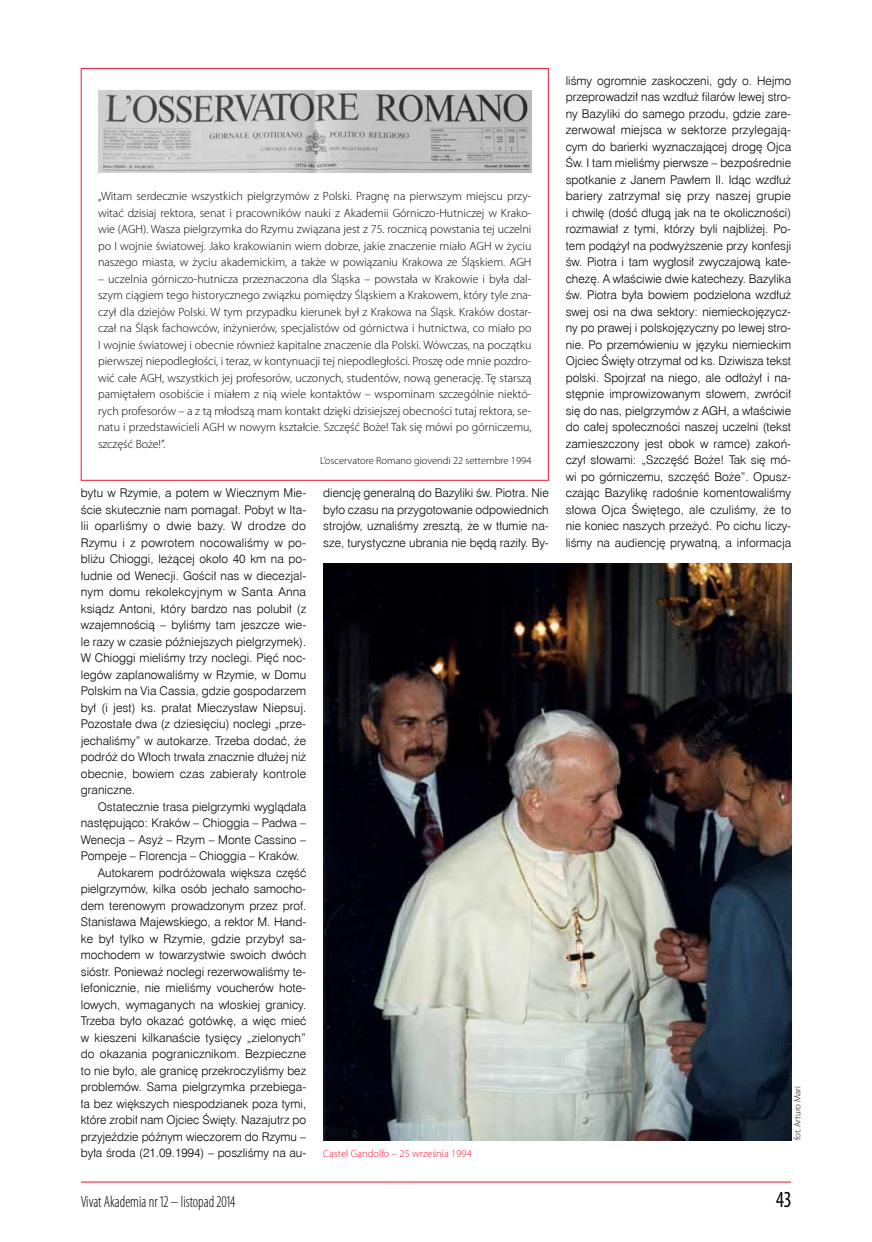
<style>
.page{position:relative;width:872px;height:1242px;background:#fff}
.page>*{position:absolute;margin:0;border:0;box-sizing:border-box;transform-origin:0 0}
.t1{font:condensed 23.1px "Myriad Pro";color:#000;scale:.91 1}
.t2{font:300 condensed 16.5px "Myriad Pro";color:#000;scale:.91 1}
.t3{font:12px/16.5px "Swis 721 Lt EU";color:#000;text-align:justify}
.t4{font:300 12px/16.5px "Myriad Pro";color:#000;text-align:justify}
.t5{font:300 10.5px "Myriad Pro";color:#000}
.t6{font:300 10.5px "Myriad Pro";color:#ed1a3b}
.t7{font:300 9px "Myriad Pro";letter-spacing:.005em;color:#000}
</style>
<div class="page">
<hr style="left:81px;top:1181px;width:710px;height:1px;background:#ed1a3b">
<img style="left:323px;top:563px;width:468px;height:578px">
<img style="left:98px;top:91px;width:433px;height:81px">
<p class="t4" style="left:98px;top:188px;width:435px">„Witam serdecznie wszystkich pielgrzymów z Polski. Pragnę na pierwszym miejscu przy&shy;witać dzisiaj rektora, senat i pracowników nauki z Akademii Górniczo-Hutniczej w Krako&shy;wie (AG H). Wasza pielgrzymka do Rzymu związana jest z 75. rocznicą powstania tej uczelni po I wojnie światowej. Jako krakowianin wiem dobrze, jakie znaczenie miało AG H w życiu naszego miasta, w życiu akademickim, a także w powiązaniu Krakowa ze Śląskiem. AG H</p>
<p class="t4" style="left:98px;top:270px;width:435px">– uczelnia górniczo-hutnicza przeznaczona dla Śląska – powstała w Krakowie i była dal&shy;szym ciągiem tego historycznego związku pomiędzy Śląskiem a Krakowem, który tyle zna&shy;czył dla dziejów Polski. W tym przypadku kierunek był z Krakowa na Śląsk. Kraków dostar&shy;czał na Śląsk fachowców, inżynierów, specjalistów od górnictwa i hutnictwa, co miało po I wojnie światowej i obecnie również kapitalne znaczenie dla Polski. Wówczas, na początku pierwszej niepodległości, i teraz, w kontynuacji tej niepodległości. Proszę ode mnie pozdro&shy;wić całe AG H, wszystkich jej profesorów, uczonych, studentów, nową generację. Tę starszą pamiętałem osobiście i miałem z nią wiele kontaktów – wspominam szczególnie niektó&shy;rych profesorów – a z tą młodszą mam kontakt dzięki dzisiejszej obecności tutaj rektora, se&shy;natu i przedstawicieli AG H w nowym kształcie. Szczęść Boże! Tak się mówi po górniczemu, szczęść Boże!”.</p>
<p class="t5" style="left:320px;top:455px;width:213px">L’oscervatore Romano giovendi 22 settembre 1994</p>
<p class="t3" style="left:81px;top:485px;width:227px">bytu w Rzymie, a potem w Wiecznym Mie&shy;ście skutecznie nam pomagał. Pobyt w Ita&shy;lii oparliśmy o dwie bazy. W drodze do Rzymu i z powrotem nocowaliśmy w po&shy;bliżu Chioggi, leżącej około 40 km na po&shy;łudnie od Wenecji. Gościł nas w diecezjal&shy;nym domu rekolekcyjnym w Santa Anna ksiądz Antoni, który bardzo nas polubił (z wzajemnością – byliśmy tam jeszcze wie&shy;le razy w czasie późniejszych pielgrzymek).<br>W Chioggi mieliśmy trzy noclegi. Pięć noc&shy;legów zaplanowaliśmy w Rzymie, w Domu Polskim na Via Cassia, gdzie gospodarzem był (i jest) ks. prałat Mieczysław Niepsuj.<br>Pozostałe dwa (z dziesięciu) noclegi „prze&shy;jechaliśmy” w autokarze. Trzeba dodać, że podróż do Włoch trwała znacznie dłużej niż obecnie, bowiem czas zabierały kontrole graniczne.</p>
<p class="t3" style="left:98px;top:798px;width:210px">Ostatecznie trasa pielgrzymki wyglądała</p>
<p class="t3" style="left:81px;top:815px;width:227px">następująco: Kraków – Chioggia – Padwa –</p>
<p class="t3" style="left:81px;top:831px;width:227px">Wenecja – Asyż – Rzym – Monte Cassino –</p>
<p class="t3" style="left:81px;top:848px;width:220px">Pompeje – Florencja – Chioggia – Kraków.</p>
<p class="t3" style="left:98px;top:864px;width:210px">Autokarem podróżowała większa część</p>
<p class="t3" style="left:81px;top:881px;width:227px">pielgrzymów, kilka osób jechało samocho-</p>
<p class="t3" style="left:81px;top:897px;width:227px">dem terenowym prowadzonym przez prof.</p>
<p class="t3" style="left:81px;top:914px;width:227px">Stanisława Majewskiego, a rektor M. Hand-</p>
<p class="t3" style="left:81px;top:930px;width:227px">ke był tylko w Rzymie, gdzie przybył sa-</p>
<p class="t3" style="left:81px;top:947px;width:227px">mochodem w towarzystwie swoich dwóch</p>
<p class="t3" style="left:81px;top:963px;width:227px">sióstr. Ponieważ noclegi rezerwowaliśmy te-</p>
<p class="t3" style="left:81px;top:980px;width:227px">lefonicznie, nie mieliśmy voucherów hote-</p>
<p class="t3" style="left:81px;top:996px;width:227px">lowych, wymaganych na włoskiej granicy.</p>
<p class="t3" style="left:81px;top:1013px;width:227px">Trzeba było okazać gotówkę, a więc mieć</p>
<p class="t3" style="left:81px;top:1029px;width:227px">w kieszeni kilkanaście tysięcy „zielonych”</p>
<p class="t3" style="left:81px;top:1046px;width:227px">do okazania pogranicznikom. Bezpieczne</p>
<p class="t3" style="left:81px;top:1062px;width:227px">to nie było, ale granicę przekroczyliśmy bez</p>
<p class="t3" style="left:81px;top:1079px;width:227px">problemów. Sama pielgrzymka przebiega-</p>
<p class="t3" style="left:81px;top:1095px;width:227px">ła bez większych niespodzianek poza tymi,</p>
<p class="t3" style="left:81px;top:1112px;width:227px">które zrobił nam Ojciec Święty. Nazajutrz po</p>
<p class="t3" style="left:81px;top:1128px;width:227px">przyjeździe późnym wieczorem do Rzymu –</p>
<p class="t3" style="left:81px;top:1145px;width:227px">była środa (21.09.1994) – poszliśmy na au-</p>
<p class="t3" style="left:323px;top:485px;width:227px">diencję generalną do Bazyliki św. Piotra. Nie było czasu na przygotowanie odpowiednich strojów, uznaliśmy zresztą, że w tłumie na&shy;sze, turystyczne ubrania nie będą raziły. By-</p>
<p class="t6" style="left:323px;top:1148px;width:150px">Castel Gandolfo – 25 września 1994</p>
<p class="t3" style="left:566px;top:72px;width:227px">liśmy ogromnie zaskoczeni, gdy o. Hejmo przeprowadził nas wzdłuż filarów lewej stro&shy;ny Bazyliki do samego przodu, gdzie zare&shy;zerwował miejsca w sektorze przylegają&shy;cym do barierki wyznaczającej drogę Ojca Św. I tam mieliśmy pierwsze – bezpośrednie spotkanie z Janem Pawłem II. Idąc wzdłuż bariery zatrzymał się przy naszej grupie i chwilę (dość długą jak na te okoliczności) rozmawiał z tymi, którzy byli najbliżej. Po&shy;tem podążył na podwyższenie przy konfesji św. Piotra i tam wygłosił zwyczajową kate&shy;chezę. A właściwie dwie katechezy. Bazylika św. Piotra była bowiem podzielona wzdłuż swej osi na dwa sektory: niemieckojęzycz&shy;ny po prawej i polskojęzyczny po lewej stro&shy;nie. Po przemówieniu w języku niemieckim Ojciec Święty otrzymał od ks. Dziwisza tekst polski. Spojrzał na niego, ale odłożył i na&shy;stępnie improwizowanym słowem, zwrócił się do nas, pielgrzymów z AGH, a właściwie do całej społeczności naszej uczelni (tekst zamieszczony jest obok w ramce) zakoń&shy;czył słowami: „Szczęść Boże! Tak się mó&shy;wi po górniczemu, szczęść Boże”. Opusz&shy;czając Bazylikę radośnie komentowaliśmy słowa Ojca Świętego, ale czuliśmy, że to nie koniec naszych przeżyć. Po cichu liczy&shy;liśmy na audiencję prywatną, a informacja</p>
<p class="t7" style="left:792px;top:1140px;width:56px;rotate:-90deg">fot. Arturo Mari</p>
<h2 class="t2" style="left:81px;top:1192px;width:171px">Vivat Akademia nr 12 – listopad 2014</h2>
<h1 class="t1" style="left:776px;top:1186px;width:18px">43</h1>
</div>
